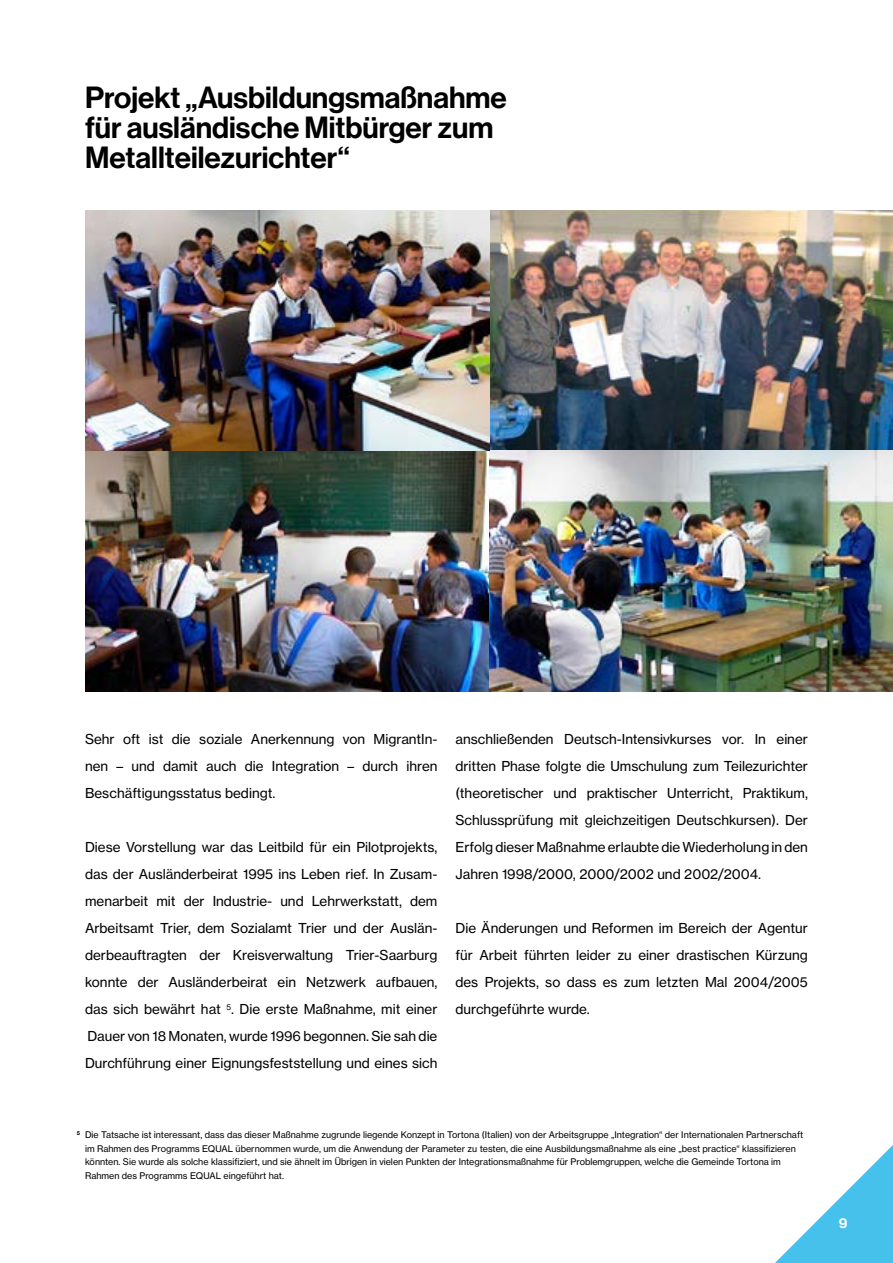
<style>
.page{position:relative;width:893px;height:1263px;background:#fff}
.page>*{position:absolute;margin:0;border:0;box-sizing:border-box;transform-origin:0 0}
.t1{font:30px/30px "N Haas Grotesk DS Pro 65 Md";color:#000}
.t2{font:13.5px/27px "N Haas Grotesk TX Pro 55 Rg";color:#000;text-align:justify}
.t3{font:13.5px "N Haas Grotesk TX Pro 75 Bd";color:#fff}
.t4{font:9px/13.5px "N Haas Grotesk TX Pro 55 Rg";color:#000}
.t5{font:5.25px "N Haas Grotesk TX Pro 75 Bd";color:#000}
</style>
<div class="page">
<svg style="left:775px;top:1145px;width:118px;height:118px"></svg>
<img style="left:489px;top:211px;width:404px;height:240px">
<img style="left:85px;top:451px;width:404px;height:240px">
<img style="left:489px;top:451px;width:404px;height:240px">
<img style="left:85px;top:211px;width:404px;height:240px">
<h1 class="t1" style="left:85px;top:83px;width:423px">Projekt „Ausbildungsmaßnahme für ausländische Mitbürger zum<br>Metallteilezurichter“</h1>
<p class="t2" style="left:85px;top:726px;width:354px">Sehr oft ist die soziale Anerkennung von MigrantIn&shy;nen – und damit auch die Integration – durch ihren Beschäftigungsstatus bedingt.</p>
<p class="t2" style="left:85px;top:834px;width:354px">Diese Vorstellung war das Leitbild für ein Pilotprojekts, das der Ausländerbeirat 1995 ins Leben rief. In Zusam&shy;menarbeit mit der Industrie- und Lehrwerkstatt, dem Arbeitsamt Trier, dem Sozialamt Trier und der Auslän&shy;derbeauftragten der Kreisverwaltung Trier-Saarburg konnte der Ausländerbeirat ein Netzwerk aufbauen, das sich bewährt hat <sup>5</sup>. Die erste Maßnahme, mit einer Dauer von 18 Monaten, wurde 1996 begonnen. Sie sah die Durchführung einer Eignungsfeststellung und eines sich</p>
<p class="t2" style="left:455px;top:726px;width:354px">anschließenden Deutsch-Intensivkurses vor. In einer dritten Phase folgte die Umschulung zum Teilezurichter (theoretischer und praktischer Unterricht, Praktikum, Schlussprüfung mit gleichzeitigen Deutschkursen). Der Erfolg dieser Maßnahme erlaubte die Wiederholung in den Jahren 1998/2000, 2000/2002 und 2002/2004.</p>
<p class="t2" style="left:455px;top:915px;width:354px">Die Änderungen und Reformen im Bereich der Agentur für Arbeit führten leider zu einer drastischen Kürzung des Projekts, so dass es zum letzten Mal 2004/2005 durchgeführte wurde.</p>
<p class="t4" style="left:85px;top:1128px;width:720px">Die Tatsache ist interessant, dass das dieser Maßnahme zugrunde liegende Konzept in Tortona (Italien) von der Arbeitsgruppe „Integration“ der Internationalen Partnerschaft im Rahmen des Programms EQUAL übernommen wurde, um die Anwendung der Parameter zu testen, die eine Ausbildungsmaßnahme als eine „best practice“ klassifizieren könnten. Sie wurde als solche klassifiziert, und sie ähnelt im Übrigen in vielen Punkten der Integrationsmaßnahme für Problemgruppen, welche die Gemeinde Tortona im Rahmen des Programms EQUAL eingeführt hat.</p>
<p class="t5" style="left:77px;top:1130px;width:5px">5</p>
<p class="t3" style="left:839px;top:1215px;width:10px">9</p>
</div>
